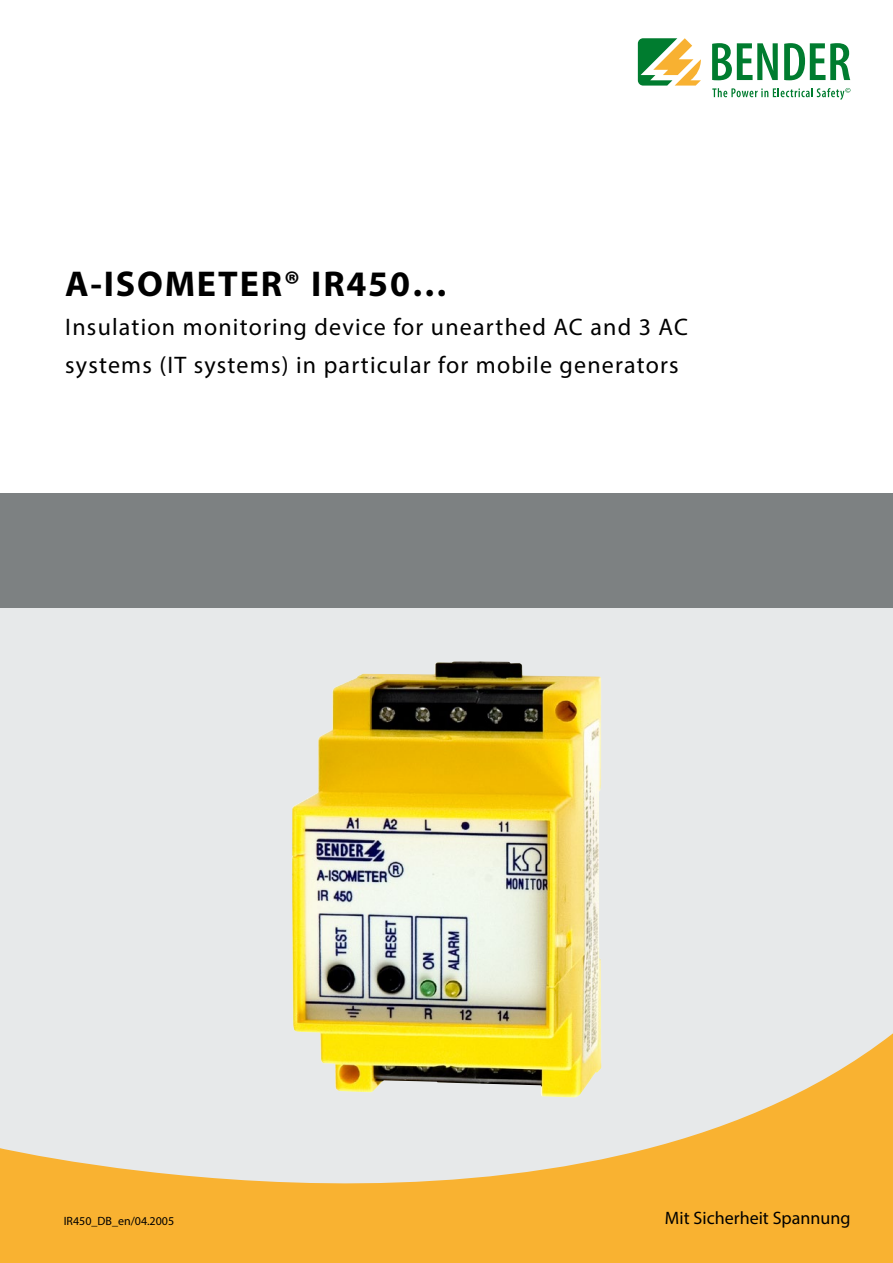
<style>
.page{position:relative;width:893px;height:1263px;background:#fff}
.page>*{position:absolute;margin:0;border:0;box-sizing:border-box;transform-origin:0 0}
.t1{font:700 36px "Myriad Pro";letter-spacing:.05em;color:#000}
.t2{font:24px/38.2px "Myriad Pro";letter-spacing:.05em;color:#000}
.t3{font:18px "Myriad Pro";color:#000}
.t4{font:12px "Myriad Pro";color:#000}
</style>
<div class="page">
<div style="left:0;top:608px;width:893px;height:578px;background:#e7e9ea"></div>
<svg style="left:712px;top:88px;width:138px;height:12px"></svg>
<svg style="left:712px;top:43px;width:66px;height:37px"></svg>
<svg style="left:784px;top:43px;width:66px;height:37px"></svg>
<svg style="left:638px;top:38px;width:63px;height:48px"></svg>
<svg style="left:0;top:1033px;width:893px;height:230px;fill:#f9b231"></svg>
<div style="left:0;top:493px;width:893px;height:115px;background:#7d8182"></div>
<img style="left:292px;top:661px;width:309px;height:436px">
<h1 class="t1" style="left:65px;top:261px;width:384px">A-ISOMETER® IR450…</h1>
<p class="t2" style="left:65px;top:307px;width:624px">Insulation monitoring device for unearthed AC and 3 AC systems (IT systems) in particular for mobile generators</p>
<p class="t4" style="left:64px;top:1213px;width:112px">IR450_DB_en/04.2005</p>
<p class="t3" style="left:665px;top:1207px;width:187px">Mit Sicherheit Spannung</p>
</div>
